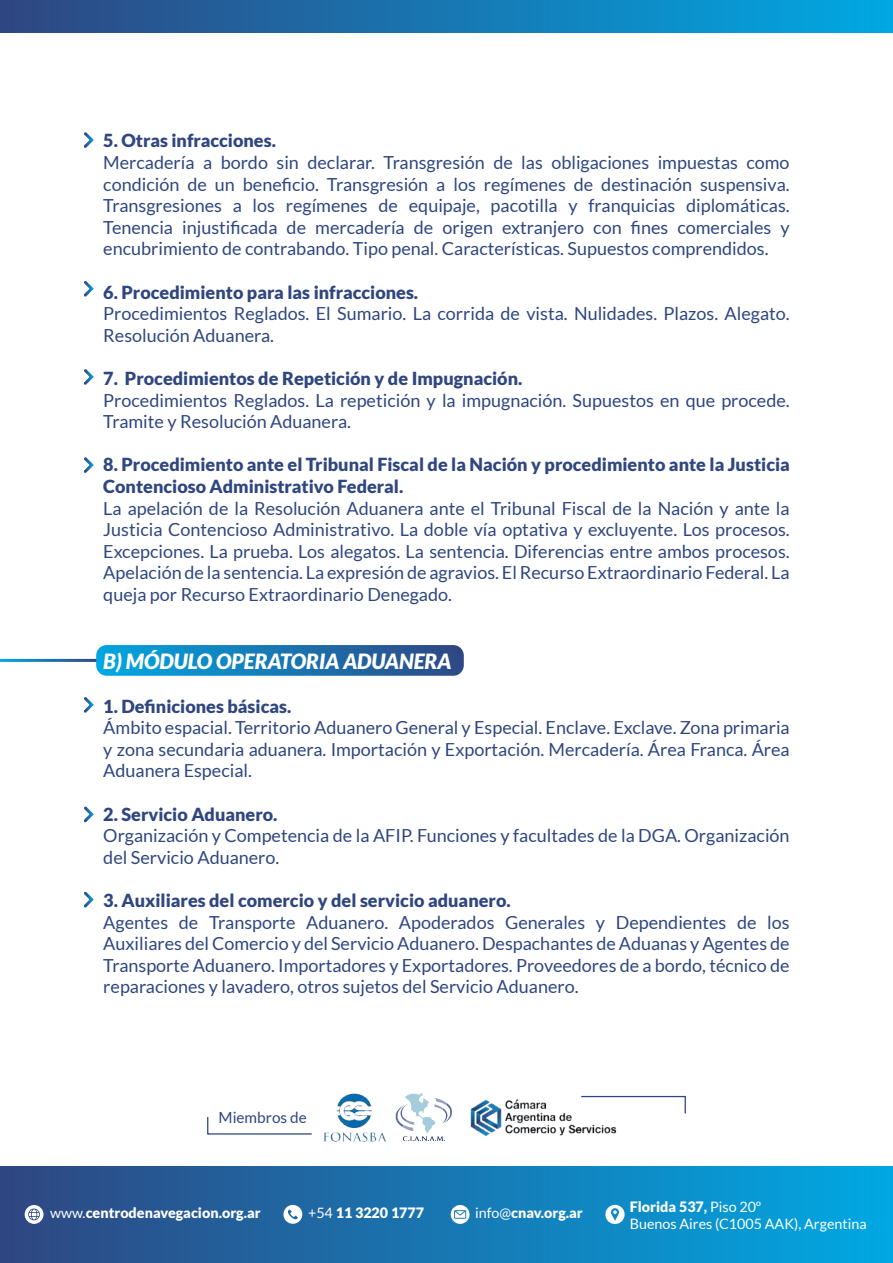
<style>
.page{position:relative;width:893px;height:1263px;background:#fff}
.page>*{position:absolute;margin:0;border:0;box-sizing:border-box;transform-origin:0 0}
.t1{font:italic 900 21px "Lato";color:#fff}
.t2{font:18px/21.6px "Lato";color:#2f4680;text-align:justify}
.t3{font:900 18px/21.6px "Lato";color:#2f4680}
.t4{font:15.3px "Lato";color:#2f4680}
.t5{font:900 14.25px "Lato";color:#fff}
.t6{font:14.25px/17.1px "Lato";color:#fff}
.s1{font-weight:400}
.s2{font-weight:900}
</style>
<div class="page">
<svg style="left:96px;top:645px;width:368px;height:31px;background:#1b7ab4"></svg>
<div style="left:0;top:1166px;width:893px;height:97px;background:linear-gradient(to right,#2f4681,#00a8e3)"></div>
<svg style="left:25px;top:1205px;width:19px;height:19px"></svg>
<svg style="left:451px;top:1205px;width:19px;height:19px"></svg>
<svg style="left:283px;top:1205px;width:20px;height:19px"></svg>
<svg style="left:605px;top:1205px;width:20px;height:20px"></svg>
<img style="left:323px;top:1093px;width:64px;height:49px">
<img style="left:470px;top:1099px;width:147px;height:38px">
<svg style="left:396px;top:1093px;width:56px;height:48px"></svg>
<svg style="left:207px;top:1117px;width:105px;height:18px"></svg>
<svg style="left:580px;top:1095px;width:106px;height:20px"></svg>
<svg style="left:83px;top:132px;width:11px;height:16px"></svg>
<svg style="left:83px;top:281px;width:11px;height:16px"></svg>
<svg style="left:83px;top:369px;width:11px;height:16px"></svg>
<svg style="left:83px;top:457px;width:11px;height:16px"></svg>
<svg style="left:83px;top:697px;width:11px;height:16px"></svg>
<svg style="left:83px;top:806px;width:11px;height:17px"></svg>
<svg style="left:83px;top:891px;width:11px;height:17px"></svg>
<div style="left:0;top:0;width:893px;height:33px;background:linear-gradient(to right,#2f4681,#00a8e3)"></div>
<p class="t3" style="left:103px;top:130px;width:174px">5. Otras infracciones.</p>
<p class="t2" style="left:103px;top:151px;width:688px">Mercadería a bordo sin declarar. Transgresión de las obligaciones impuestas como condición de un beneficio. Transgresión a los regímenes de destinación suspensiva.<br>Transgresiones a los regímenes de equipaje, pacotilla y franquicias diplomáticas.<br>Tenencia injustificada de mercadería de origen extranjero con fines comerciales y encubrimiento de contrabando. Tipo penal. Características. Supuestos comprendidos.</p>
<p class="t3" style="left:103px;top:281px;width:316px">6. Procedimiento para las infracciones.</p>
<p class="t2" style="left:103px;top:303px;width:688px">Procedimientos Reglados. El Sumario. La corrida de vista. Nulidades. Plazos. Alegato.<br>Resolución Aduanera.</p>
<p class="t3" style="left:103px;top:367px;width:421px">7. Procedimientos de Repetición y de Impugnación.</p>
<p class="t2" style="left:103px;top:389px;width:688px">Procedimientos Reglados. La repetición y la impugnación. Supuestos en que procede.<br>Tramite y Resolución Aduanera.</p>
<p class="t3" style="left:103px;top:454px;width:688px">8. Procedimiento ante el Tribunal Fiscal de la Nación y procedimiento ante la Justicia<br>Contencioso Administrativo Federal.</p>
<p class="t2" style="left:103px;top:497px;width:688px">La apelación de la Resolución Aduanera ante el Tribunal Fiscal de la Nación y ante la Justicia Contencioso Administrativo. La doble vía optativa y excluyente. Los procesos.<br>Excepciones. La prueba. Los alegatos. La sentencia. Diferencias entre ambos procesos.<br>Apelación de la sentencia. La expresión de agravios. El Recurso Extraordinario Federal. La queja por Recurso Extraordinario Denegado.</p>
<p class="t1" style="left:103px;top:649px;width:350px">B) MÓDULO OPERATORIA ADUANERA</p>
<p class="t3" style="left:103px;top:695px;width:189px">1. Definiciones básicas.</p>
<p class="t2" style="left:103px;top:717px;width:688px">Ámbito espacial. Territorio Aduanero General y Especial. Enclave. Exclave. Zona primaria y zona secundaria aduanera. Importación y Exportación. Mercadería. Área Franca. Área Aduanera Especial.</p>
<p class="t3" style="left:103px;top:803px;width:176px">2. Servicio Aduanero.</p>
<p class="t2" style="left:103px;top:825px;width:688px">Organización y Competencia de la AFIP. Funciones y facultades de la DGA. Organización del Servicio Aduanero.</p>
<p class="t3" style="left:103px;top:889px;width:409px">3. Auxiliares del comercio y del servicio aduanero.</p>
<p class="t2" style="left:103px;top:911px;width:688px">Agentes de Transporte Aduanero. Apoderados Generales y Dependientes de los Auxiliares del Comercio y del Servicio Aduanero. Despachantes de Aduanas y Agentes de Transporte Aduanero. Importadores y Exportadores. Proveedores de a bordo, técnico de reparaciones y lavadero, otros sujetos del Servicio Aduanero.</p>
<p class="t4" style="left:219px;top:1109px;width:90px">Miembros de</p>
<p class="t5" style="left:50px;top:1205px;width:212px"><span class="s1">www.</span>centrodenavegacion.org.ar</p>
<p class="t5" style="left:308px;top:1204px;width:118px"><span class="s1">+54</span> 11 3220 1777</p>
<p class="t5" style="left:475px;top:1205px;width:109px"><span class="s1">info@</span>cnav.org.ar</p>
<p class="t6" style="left:630px;top:1198px;width:238px"><span class="s2">Florida 537,</span> Piso 20º<br>Buenos Aires (C1005 AAK), Argentina</p>
</div>
